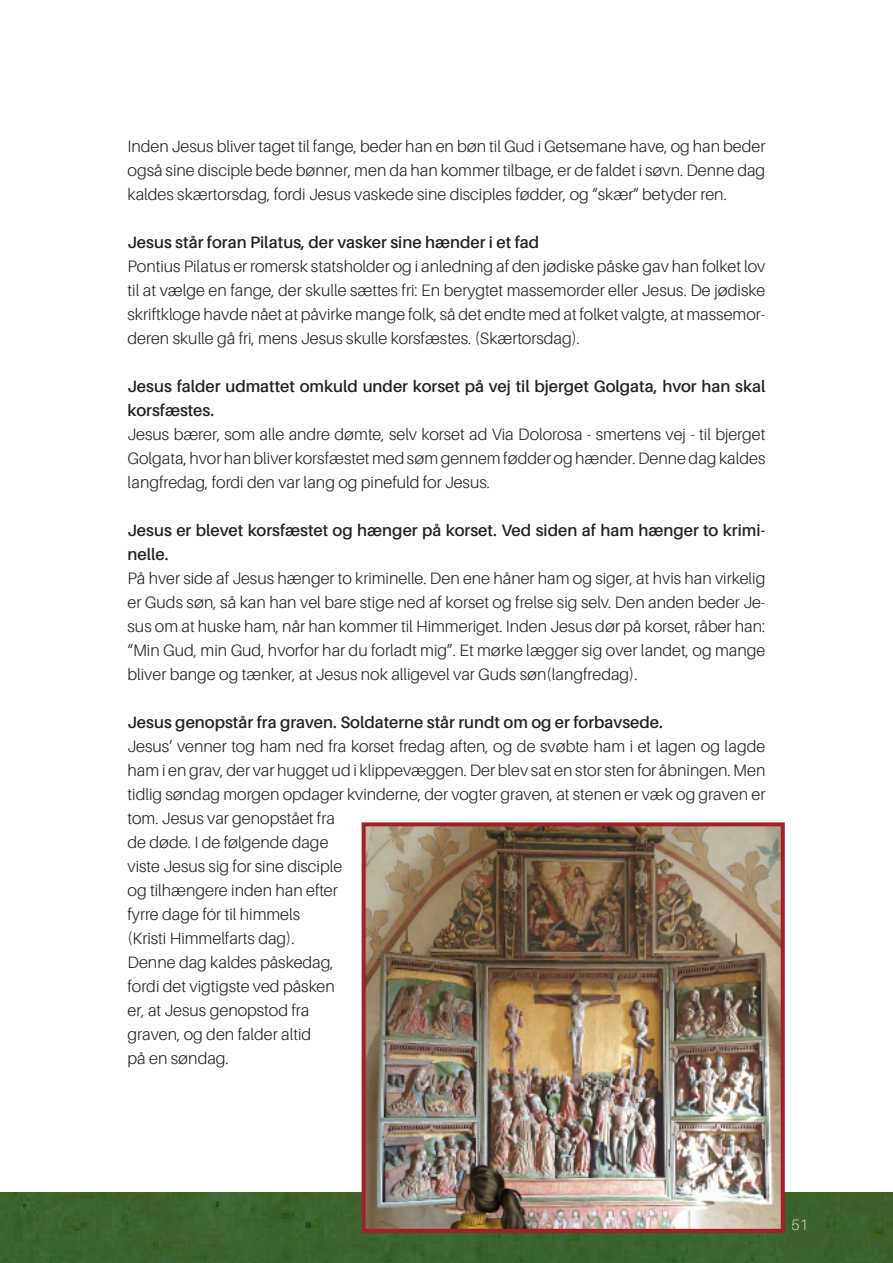
<style>
.page{position:relative;width:893px;height:1263px;background:#fff}
.page>*{position:absolute;margin:0;border:0;box-sizing:border-box;transform-origin:0 0}
.t1{font:300 16.5px/24px "Aileron";color:#231f20;text-align:justify}
.t2{font:600 16.5px/24px "Aileron";color:#231f20}
.t3{font:100 15px "Aileron";color:#fff}
</style>
<div class="page">
<div style="left:0;top:1193px;width:893px;height:70px;background:#3e642d"></div>
<img style="left:367px;top:827px;width:413px;height:401px">
<div style="left:362px;top:822px;width:423px;height:411px;border:4px solid #a32028"></div>
<p class="t1" style="left:128px;top:135px;width:639px">Inden Jesus bliver taget til fange, beder han en bøn til Gud i Getsemane have, og han beder også sine disciple bede bønner, men da han kommer tilbage, er de faldet i søvn. Denne dag kaldes skærtorsdag, fordi Jesus vaskede sine disciples fødder, og “skær” betyder ren.</p>
<p class="t2" style="left:128px;top:231px;width:413px">Jesus står foran Pilatus, der vasker sine hænder i et fad</p>
<p class="t1" style="left:128px;top:255px;width:639px">Pontius Pilatus er romersk statsholder og i anledning af den jødiske påske gav han folket lov til at vælge en fange, der skulle sættes fri: En berygtet massemorder eller Jesus. De jødiske skriftkloge havde nået at påvirke mange folk, så det endte med at folket valgte, at massemor&shy;deren skulle gå fri, mens Jesus skulle korsfæstes. (Skærtorsdag).</p>
<p class="t2" style="left:128px;top:375px;width:639px">Jesus falder udmattet omkuld under korset på vej til bjerget Golgata, hvor han skal korsfæstes.</p>
<p class="t1" style="left:128px;top:423px;width:639px">Jesus bærer, som alle andre dømte, selv korset ad Via Dolorosa - smertens vej - til bjerget Golgata, hvor han bliver korsfæstet med søm gennem fødder og hænder. Denne dag kaldes langfredag, fordi den var lang og pinefuld for Jesus.</p>
<p class="t2" style="left:128px;top:519px;width:639px">Jesus er blevet korsfæstet og hænger på korset. Ved siden af ham hænger to krimi&shy;nelle.</p>
<p class="t1" style="left:128px;top:567px;width:639px">På hver side af Jesus hænger to kriminelle. Den ene håner ham og siger, at hvis han virkelig er Guds søn, så kan han vel bare stige ned af korset og frelse sig selv. Den anden beder Je&shy;sus om at huske ham, når han kommer til Himmeriget. Inden Jesus dør på korset, råber han: “Min Gud, min Gud, hvorfor har du forladt mig”. Et mørke lægger sig over landet, og mange bliver bange og tænker, at Jesus nok alligevel var Guds søn(langfredag).</p>
<p class="t2" style="left:128px;top:711px;width:537px">Jesus genopstår fra graven. Soldaterne står rundt om og er forbavsede.</p>
<p class="t1" style="left:128px;top:735px;width:639px">Jesus’ venner tog ham ned fra korset fredag aften, og de svøbte ham i et lagen og lagde ham i en grav, der var hugget ud i klippevæggen. Der blev sat en stor sten for åbningen. Men tidlig søndag morgen opdager kvinderne, der vogter graven, at stenen er væk og graven er tom. Jesus var genopstået fra</p>
<p class="t1" style="left:128px;top:831px;width:202px">de døde. I de følgende dage</p>
<p class="t1" style="left:128px;top:855px;width:216px">viste Jesus sig for sine disciple</p>
<p class="t1" style="left:128px;top:879px;width:212px">og tilhængere inden han efter</p>
<p class="t1" style="left:128px;top:903px;width:174px">fyrre dage fór til himmels</p>
<p class="t1" style="left:128px;top:927px;width:169px">(Kristi Himmelfarts dag).</p>
<p class="t1" style="left:128px;top:951px;width:208px">Denne dag kaldes påskedag,</p>
<p class="t1" style="left:128px;top:975px;width:209px">fordi det vigtigste ved påsken</p>
<p class="t1" style="left:128px;top:999px;width:183px">er, at Jesus genopstod fra</p>
<p class="t1" style="left:128px;top:1023px;width:185px">graven, og den falder altid</p>
<p class="t1" style="left:128px;top:1047px;width:103px">på en søndag.</p>
<p class="t3" style="left:792px;top:1216px;width:18px">51</p>
</div>
